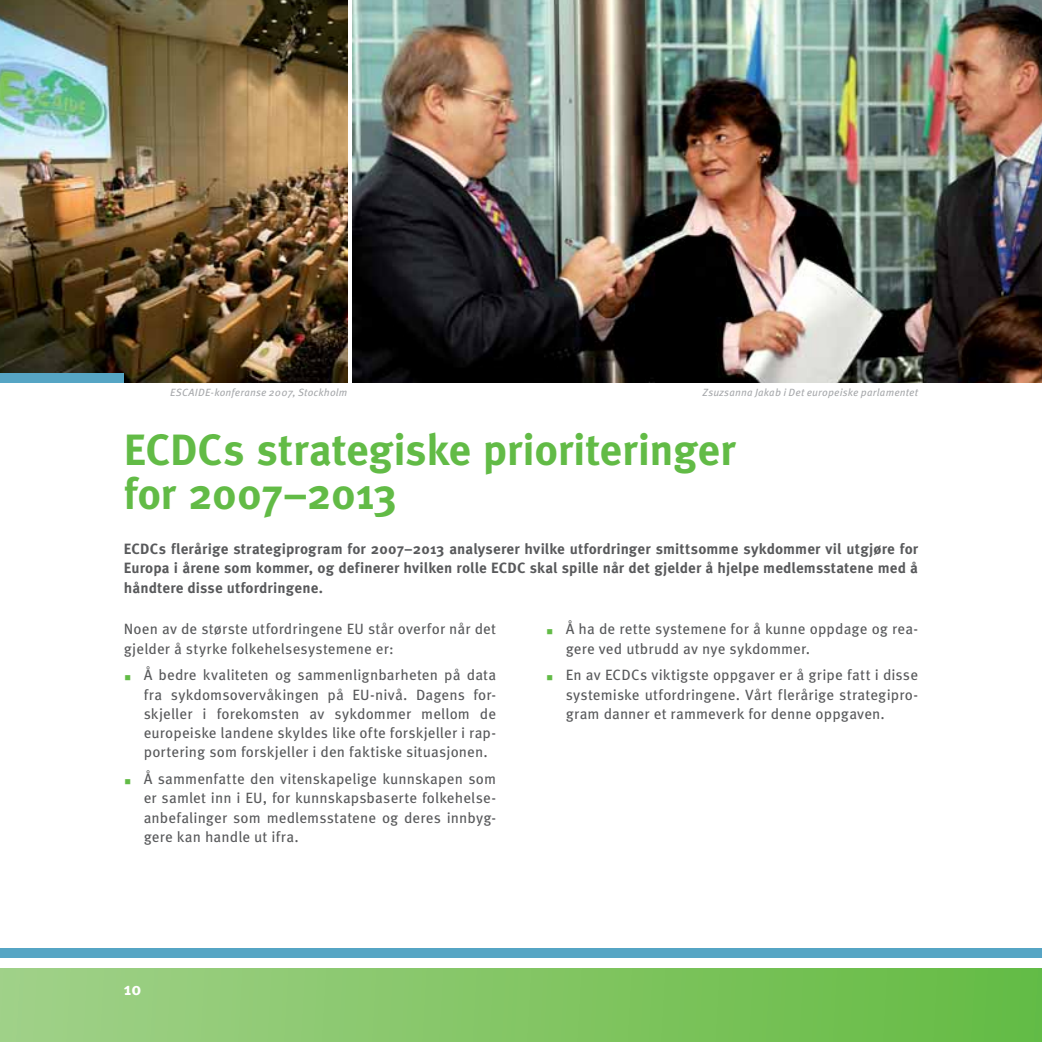
<style>
.page{position:relative;width:1042px;height:1042px;background:#fff}
.page>*{position:absolute;margin:0;border:0;box-sizing:border-box;transform-origin:0 0}
.t1{font:700 43.75px/43.8px "Meta Pro";letter-spacing:-.01em;color:#62bb46}
.t2{font:700 17.5px "Meta Pro";color:#fff}
.t3{font:14.88px/19.2px "Meta Pro";letter-spacing:.01em;color:#58595b;text-align:justify}
.t4{font:700 14.88px/19.2px "Meta Pro";letter-spacing:.01em;color:#58595b;text-align:justify}
.t5{font:italic 10.5px "Meta Pro";letter-spacing:.02em;color:#a7a9ac}
</style>
<div class="page">
<img style="left:352px;top:0;width:689px;height:382px">
<img style="left:0;top:0;width:347px;height:382px">
<div style="left:0;top:373px;width:124px;height:9px;background:#56a5c4"></div>
<div style="left:0;top:948px;width:1041px;height:10px;background:#56a5c4"></div>
<svg style="left:0;top:968px;width:1041px;height:74px;background:#82c565"></svg>
<p class="t5" style="left:170px;top:388px;width:179px">ESCAIDE-konferanse 2007, Stockholm</p>
<p class="t5" style="left:702px;top:388px;width:217px">Zsuzsanna Jakab i Det europeiske parlamentet</p>
<h1 class="t1" style="left:124px;top:433px;width:613px">ECDCs strategiske prioriteringer for 2007–2013</h1>
<p class="t4" style="left:124px;top:541px;width:795px">ECDCs flerårige strategiprogram for 2007–2013 analyserer hvilke utfordringer smittsomme sykdommer vil utgjøre for Europa i årene som kommer, og definerer hvilken rolle ECDC skal spille når det gjelder å hjelpe medlemsstatene med å håndtere disse utfordringene.</p>
<p class="t3" style="left:124px;top:621px;width:374px">Noen av de største utfordringene EU står overfor når det gjelder å styrke folkehelsesystemene er:</p>
<p class="t3" style="left:144px;top:667px;width:354px">Å bedre kvaliteten og sammenlignbarheten på data fra sykdomsovervåkingen på EU-nivå. Dagens for&shy;skjeller i forekomsten av sykdommer mellom de europeiske landene skyldes like ofte forskjeller i rap&shy;portering som forskjeller i den faktiske situasjonen.</p>
<p class="t3" style="left:144px;top:771px;width:354px">Å sammenfatte den vitenskapelige kunnskapen som er samlet inn i EU, for kunnskapsbaserte folkehelse&shy;anbefalinger som medlemsstatene og deres innbyg&shy;gere kan handle ut ifra.</p>
<p class="t2" style="left:124px;top:982px;width:19px">10</p>
<p class="t3" style="left:565px;top:621px;width:354px">Å ha de rette systemene for å kunne oppdage og rea&shy;gere ved utbrudd av nye sykdommer.</p>
<p class="t3" style="left:565px;top:667px;width:354px">En av ECDCs viktigste oppgaver er å gripe fatt i disse systemiske utfordringene. Vårt flerårige strategipro&shy;gram danner et rammeverk for denne oppgaven.</p>
</div>
